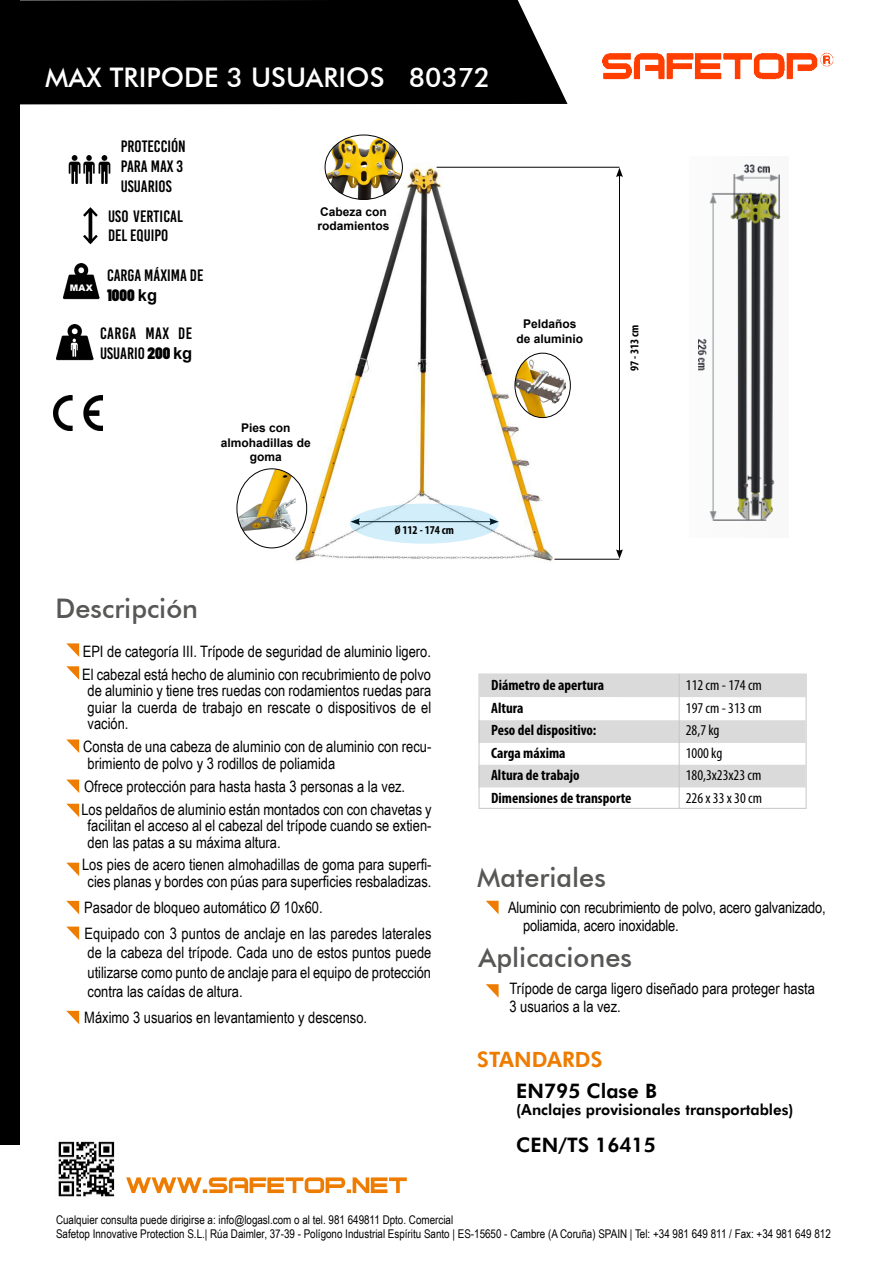
<style>
.page{position:relative;width:893px;height:1263px;background:#fff}
.page>*{position:absolute;margin:0;border:0;box-sizing:border-box;transform-origin:0 0}
.t1{font:500 27px "Futura BT";color:#575756}
.t2{font:500 27px "Futura BT";color:#fff}
.t3{font:700 21px "Futura BT";color:#ed7c00}
.t4{font:700 19.8px "Futura BT";color:#000}
.t5{font:16.5px/19.8px "Bebas Kai";color:#000}
.t6{font:16.5px/19.8px "Bebas Kai";letter-spacing:.025em;color:#000}
.t7{font:900 16.5px "Barlow Condensed";color:#000}
.t8{font:15.75px/16.5px "Arial Narrow";color:#000}
.t9{font:700 condensed 15px/22.5px "Myriad Pro";color:#000}
.t10{font:condensed 15px/22.5px "Myriad Pro";color:#000}
.t11{font:700 15px "Futura BT";color:#000}
.t12{font:12px/14.4px "Arial Narrow";color:#000}
.t13{font:700 12px/14.4px "Arial";color:#000;text-align:center}
.t14{font:700 condensed 12px "Myriad Pro";color:#000}
.t15{font:900 9px "Arial";color:#fff}
.s1{font-family:"Arial";font-weight:700}
.s2{font-family:"Barlow Condensed";font-weight:900}
</style>
<div class="page">
<svg style="left:126px;top:1177px;width:281px;height:16px"></svg>
<img style="left:58px;top:1141px;width:57px;height:56px">
<div style="left:20px;top:0;width:547px;height:104px;background:#000"></div>
<img style="left:602px;top:52px;width:232px;height:28px">
<div style="left:0;top:0;width:20px;height:1144px;background:#000"></div>
<svg style="left:66px;top:643px;width:13px;height:14px"></svg>
<svg style="left:66px;top:666px;width:13px;height:14px"></svg>
<svg style="left:486px;top:901px;width:13px;height:13px"></svg>
<svg style="left:486px;top:984px;width:13px;height:14px"></svg>
<div style="left:479px;top:765px;width:326px;height:22px;background:#dadada"></div>
<div style="left:479px;top:720px;width:326px;height:23px;background:#dadada"></div>
<div style="left:479px;top:674px;width:327px;height:135px;border:1px solid #c6c6c6"></div>
<div style="left:479px;top:674px;width:327px;height:23px;background:#dadada"></div>
<hr style="left:679px;top:674px;width:1px;height:134px;background:#c6c6c6">
<svg style="left:66px;top:779px;width:13px;height:14px"></svg>
<svg style="left:66px;top:901px;width:13px;height:13px"></svg>
<svg style="left:66px;top:926px;width:13px;height:14px"></svg>
<svg style="left:66px;top:1011px;width:13px;height:13px"></svg>
<svg style="left:66px;top:863px;width:13px;height:13px"></svg>
<svg style="left:66px;top:739px;width:13px;height:14px"></svg>
<svg style="left:66px;top:804px;width:13px;height:13px"></svg>
<img style="left:236px;top:161px;width:384px;height:400px">
<hr style="left:437px;top:167px;width:182px;height:1px;background:#000">
<hr style="left:554px;top:559px;width:65px;height:1px;background:#000">
<hr style="left:619px;top:175px;width:1px;height:377px;background:#000">
<svg style="left:616px;top:168px;width:7px;height:9px"></svg>
<svg style="left:616px;top:549px;width:7px;height:10px"></svg>
<svg style="left:350px;top:504px;width:149px;height:40px;background:#c7e3ef"></svg>
<img style="left:698px;top:164px;width:83px;height:357px">
<img style="left:68px;top:155px;width:7px;height:28px">
<img style="left:75px;top:155px;width:20px;height:28px">
<img style="left:98px;top:155px;width:13px;height:28px">
<hr style="left:89px;top:209px;width:3px;height:34px;background:#000">
<svg style="left:83px;top:207px;width:15px;height:12px"></svg>
<svg style="left:83px;top:232px;width:15px;height:13px"></svg>
<img style="left:57px;top:325px;width:36px;height:36px">
<img style="left:63px;top:264px;width:37px;height:36px">
<svg style="left:71px;top:339px;width:7px;height:18px"></svg>
<img style="left:325px;top:135px;width:77px;height:64px">
<div style="left:325px;top:135px;width:78px;height:65px;border:1px solid #000;border-radius:50%"></div>
<img style="left:515px;top:353px;width:51px;height:65px">
<div style="left:515px;top:353px;width:55px;height:65px;border:1px solid #000;border-radius:50%"></div>
<img style="left:238px;top:469px;width:58px;height:65px">
<div style="left:237px;top:469px;width:70px;height:79px;border:1px solid #000;border-radius:50%"></div>
<img style="left:53px;top:396px;width:49px;height:35px">
<h1 class="t2" style="left:45px;top:61px;width:447px">MAX TRIPODE 3 USUARIOS 80372</h1>
<p class="t5" style="left:121px;top:137px;width:66px">PROTECCIÓN<br>PARA MAX 3<br>USUARIOS</p>
<p class="t5" style="left:108px;top:206px;width:76px">USO VERTICAL<br>DEL EQUIPO</p>
<p class="t15" style="left:70px;top:281px;width:24px">MAX</p>
<p class="t5" style="left:107px;top:265px;width:98px">CARGA MÁXIMA DE</p>
<p class="t7" style="left:107px;top:284px;width:52px">1000 <span class="s1">kg</span></p>
<p class="t6" style="left:100px;top:324px;width:94px">CARGA MAX DE<br>USUARIO <span class="s2">200</span> <span class="s1">kg</span></p>
<p class="t13" style="left:317px;top:205px;width:74px;text-align:left">Cabeza con rodamientos</p>
<p class="t13" style="left:221px;top:421px;width:92px">Pies con almohadillas de goma</p>
<p class="t14" style="left:395px;top:523px;width:61px">Ø 112 - 174 cm</p>
<p class="t13" style="left:516px;top:317px;width:68px">Peldaños de aluminio</p>
<p class="t14" style="left:627px;top:371px;width:48px;rotate:-90deg">97 - 313 cm</p>
<h1 class="t1" style="left:56px;top:592px;width:144px">Descripción</h1>
<p class="t8" style="left:82px;top:639px;width:350px;line-height:23px">EPI de categoría III. Trípode de seguridad de aluminio ligero.<br>El cabezal está hecho de aluminio con recubrimiento de polvo</p>
<p class="t8" style="left:88px;top:682px;width:345px;text-align:justify">de aluminio y tiene tres ruedas con rodamientos ruedas para guiar la cuerda de trabajo en rescate o dispositivos de el vación.</p>
<p class="t8" style="left:83px;top:738px;width:350px">Consta de una cabeza de aluminio con de aluminio con recu&shy;brimiento de polvo y 3 rodillos de poliamida</p>
<p class="t8" style="left:81px;top:774px;width:352px;line-height:23px">Ofrece protección para hasta hasta 3 personas a la vez.<br>Los peldaños de aluminio están montados con con chavetas y</p>
<p class="t8" style="left:88px;top:817px;width:345px">facilitan el acceso al el cabezal del trípode cuando se extien&shy;den las patas a su máxima altura.</p>
<p class="t8" style="left:82px;top:856px;width:351px;text-align:center">Los pies de acero tienen almohadillas de goma para superfi&shy;cies planas y bordes con púas para superficies resbaladizas.</p>
<p class="t8" style="left:84px;top:894px;width:349px;line-height:26px">Pasador de bloqueo automático Ø 10x60.<br>Equipado con 3 puntos de anclaje en las paredes laterales</p>
<p class="t8" style="left:88px;top:942px;width:345px;line-height:19.5px;text-align:justify">de la cabeza del trípode. Cada uno de estos puntos puede utilizarse como punto de anclaje para el equipo de protección contra las caídas de altura.</p>
<p class="t8" style="left:84px;top:1009px;width:284px">Máximo 3 usuarios en levantamiento y descenso.</p>
<p class="t9" style="left:491px;top:673px;width:142px">Diámetro de apertura<br>Altura<br>Peso del dispositivo:<br>Carga máxima<br>Altura de trabajo<br>Dimensiones de transporte</p>
<p class="t10" style="left:686px;top:674px;width:78px">112 cm - 174 cm<br>197 cm - 313 cm<br>28,7 kg<br>1000 kg<br>180,3x23x23 cm<br>226 x 33 x 30 cm</p>
<h1 class="t1" style="left:477px;top:861px;width:130px">Materiales</h1>
<p class="t8" style="left:523px;top:898px;width:304px;line-height:18px;text-indent:-15px">Aluminio con recubrimiento de polvo, acero galvanizado, poliamida, acero inoxidable.</p>
<h1 class="t1" style="left:479px;top:941px;width:155px">Aplicaciones</h1>
<p class="t8" style="left:510px;top:979px;width:307px;line-height:17.9px">Trípode de carga ligero diseñado para proteger hasta<br>3 usuarios a la vez.</p>
<h2 class="t3" style="left:477px;top:1047px;width:127px">STANDARDS</h2>
<p class="t4" style="left:516px;top:1079px;width:142px">EN795 Clase B</p>
<p class="t11" style="left:516px;top:1100px;width:279px">(Anclajes provisionales transportables)</p>
<p class="t4" style="left:516px;top:1133px;width:141px">CEN/TS 16415</p>
<p class="t12" style="left:56px;top:1212px;width:776px">Cualquier consulta puede dirigirse a: info@logasl.com o al tel. 981 649811 Dpto. Comercial<br>Safetop Innovative Protection S.L.| Rúa Daimler, 37-39 - Polígono Industrial Espíritu Santo | ES-15650 - Cambre (A Coruña) SPAIN | Tel: +34 981 649 811 / Fax: +34 981 649 812</p>
</div>
